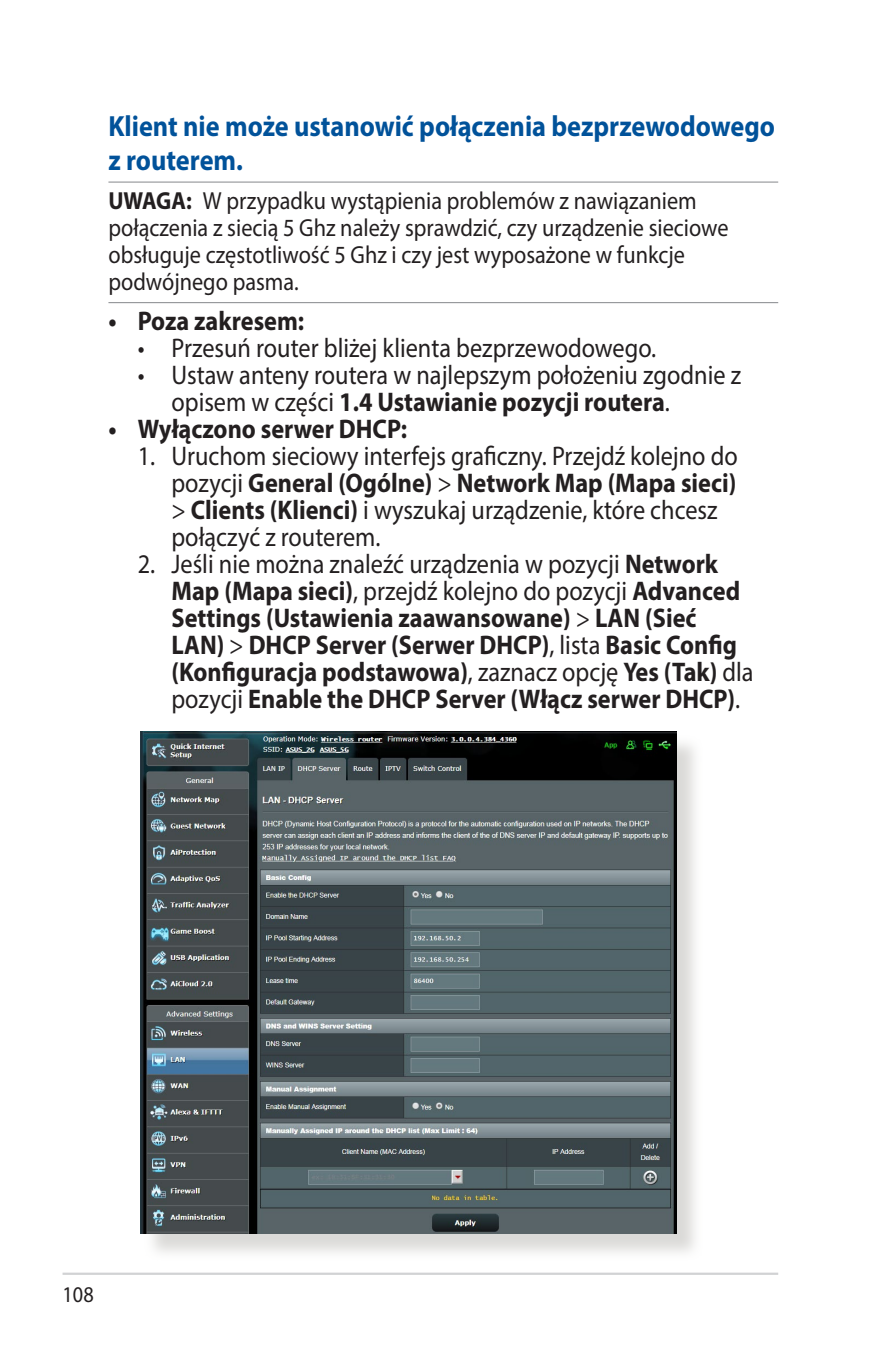
<style>
.page{position:relative;width:893px;height:1346px;background:#fff}
.page>*{position:absolute;margin:0;border:0;box-sizing:border-box;transform-origin:0 0}
.t1{font:700 29.25px/33.8px "Myriad Pro";color:#01529a;scale:.9 1}
.t2{font:700 27px/27px "Myriad Pro";color:#231f20;scale:.9 1}
.t3{font:27px/27px "Myriad Pro";color:#231f20;scale:.9 1}
.t4{font:24.75px/27px "Myriad Pro";color:#231f20;scale:.9 1}
.t5{font:22.5px "Myriad Pro";color:#231f20;scale:.9 1}
.s1{font-weight:700}
.s2{font-weight:400}
</style>
<div class="page">
<hr style="left:63px;top:1272px;width:715px;height:3px;background:#d1d2d4">
<hr style="left:108px;top:181px;width:670px;height:2px;background:#939598">
<hr style="left:108px;top:302px;width:670px;height:1px;background:#939598">
<div style="left:144px;top:734px;width:560px;height:527px;background:#cfcecb;opacity:.75"></div>
<img style="left:140px;top:731px;width:536px;height:502px">
<p class="t1" style="left:108px;top:108px;width:742px">Klient nie może ustanowić połączenia bezprzewodowego z routerem.</p>
<p class="t4" style="left:108px;top:187px;width:690px"><span class="s1">UWAGA:</span> W przypadku wystąpienia problemów z nawiązaniem połączenia z siecią 5 Ghz należy sprawdzić, czy urządzenie sieciowe obsługuje częstotliwość 5 Ghz i czy jest wyposażone w funkcje podwójnego pasma.</p>
<p class="t2" style="left:108px;top:307px;width:219px">• Poza zakresem:</p>
<p class="t3" style="left:138px;top:334px;width:577px">• Przesuń router bliżej klienta bezprzewodowego.</p>
<p class="t3" style="left:171px;top:361px;width:634px;text-indent:-34px">• Ustaw anteny routera w najlepszym położeniu zgodnie z opisem w części <span class="s1">1.4 Ustawianie pozycji routera</span>.</p>
<p class="t2" style="left:108px;top:415px;width:333px">• Wyłączono serwer DHCP:</p>
<p class="t3" style="left:171px;top:442px;width:631px;text-indent:-34px">1. Uruchom sieciowy interfejs graficzny. Przejdź kolejno do pozycji <span class="s1">General (Ogólne)</span> &gt; <span class="s1">Network Map (Mapa sieci) </span>&gt; <span class="s1">Clients (Klienci)</span> i wyszukaj urządzenie, które chcesz połączyć z routerem.</p>
<p class="t2" style="left:171px;top:550px;width:648px;text-indent:-34px"><span class="s2">2. Jeśli nie można znaleźć urządzenia w pozycji</span> Network Map (Mapa sieci)<span class="s2">, przejdź kolejno do pozycji</span> Advanced Settings (Ustawienia zaawansowane) <span class="s2">&gt;</span> LAN (Sieć LAN) <span class="s2">&gt;</span> DHCP Server (Serwer DHCP)<span class="s2">, lista</span> Basic Config (Konfiguracja podstawowa)<span class="s2">, zaznacz opcję</span> Yes (Tak) <span class="s2">dla pozycji</span> Enable the DHCP Server (Włącz serwer DHCP)<span class="s2">.</span></p>
<p class="t5" style="left:63px;top:1281px;width:36px">108</p>
</div>
